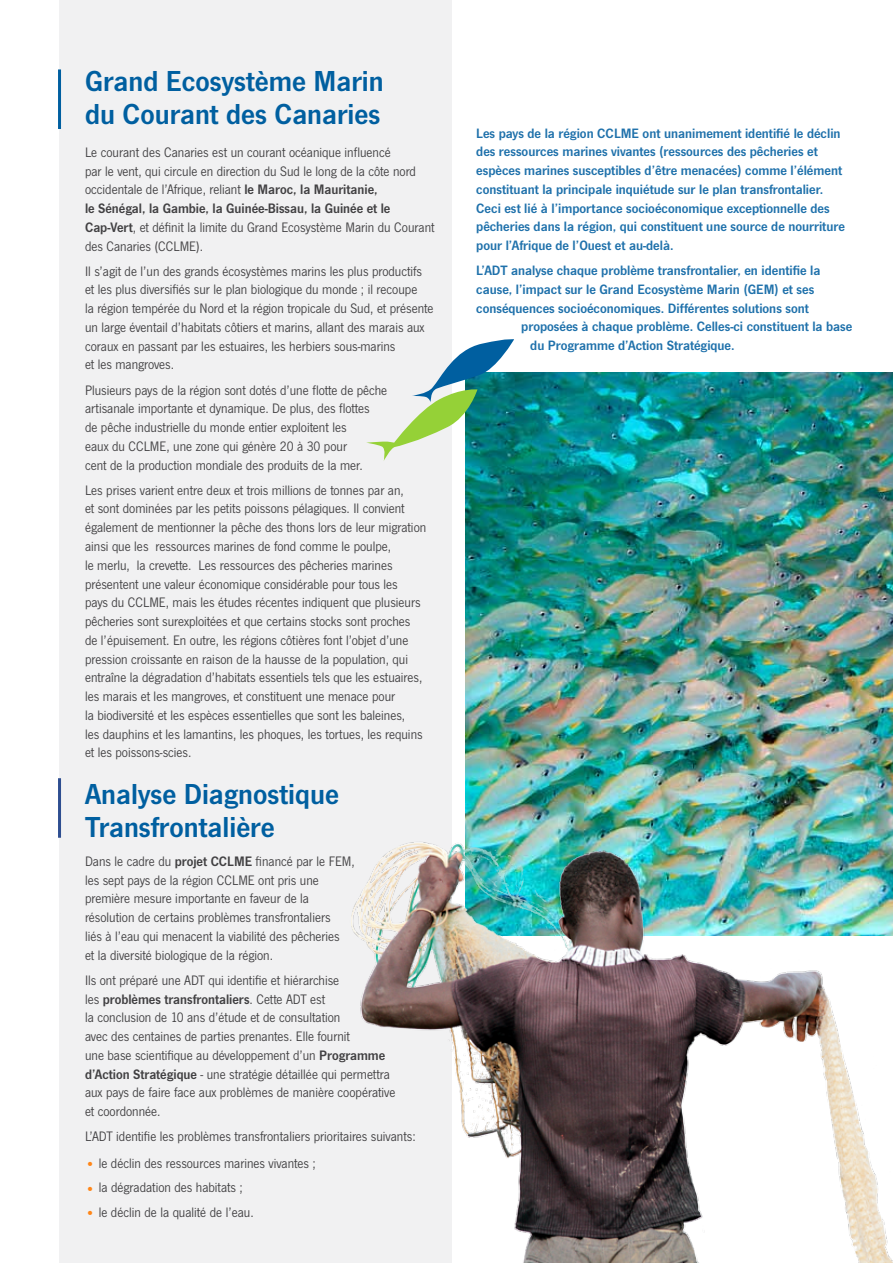
<style>
.page{position:relative;width:893px;height:1263px;background:#fff}
.page>*{position:absolute;margin:0;border:0;box-sizing:border-box;transform-origin:0 0}
.t1{font:600 30px/33px "News Gothic T";color:#005fa0}
.t2{font:14.25px/18.8px "News Gothic T";color:#414042}
.t3{font:600 14.1px/18.8px "News Gothic T";color:#1f71ab}
.s1{font-weight:600}
.s2{font-weight:700;font-size:15px;color:#ff8618}
</style>
<div class="page">
<div style="left:59px;top:0;width:393px;height:1263px;background:#f1f1f2"></div>
<hr style="left:58px;top:69px;width:3px;height:60px;background:#005fa0">
<hr style="left:58px;top:778px;width:3px;height:60px;background:#2e4e90">
<img style="left:466px;top:372px;width:427px;height:436px">
<img style="left:351px;top:808px;width:542px;height:455px">
<svg style="left:366px;top:339px;width:148px;height:122px"></svg>
<h1 class="t1" style="left:85px;top:65px;width:300px">Grand Ecosystème Marin du Courant des Canaries</h1>
<p class="t2" style="left:85px;top:142px;width:351px">Le courant des Canaries est un courant océanique influencé<br>par le vent, qui circule en direction du Sud le long de la côte nord occidentale de l’Afrique, reliant <span class="s1">le Maroc, la Mauritanie,<br>le Sénégal, la Gambie, la Guinée-Bissau, la Guinée et le Cap-Vert</span>, et définit la limite du Grand Ecosystème Marin du Courant des Canaries (CCLME).</p>
<p class="t2" style="left:85px;top:261px;width:350px">Il s’agit de l’un des grands écosystèmes marins les plus productifs et les plus diversifiés sur le plan biologique du monde ; il recoupe<br>la région tempérée du Nord et la région tropicale du Sud, et présente un large éventail d’habitats côtiers et marins, allant des marais aux coraux en passant par les estuaires, les herbiers sous-marins<br>et les mangroves.</p>
<p class="t2" style="left:85px;top:380px;width:304px">Plusieurs pays de la région sont dotés d’une flotte de pêche artisanale importante et dynamique. De plus, des flottes<br>de pêche industrielle du monde entier exploitent les<br>eaux du CCLME, une zone qui génère 20 à 30 pour<br>cent de la production mondiale des produits de la mer.</p>
<p class="t2" style="left:85px;top:480px;width:343px">Les prises varient entre deux et trois millions de tonnes par an,<br>et sont dominées par les petits poissons pélagiques. Il convient également de mentionner la pêche des thons lors de leur migration ainsi que les ressources marines de fond comme le poulpe,<br>le merlu, la crevette. Les ressources des pêcheries marines présentent une valeur économique considérable pour tous les<br>pays du CCLME, mais les études récentes indiquent que plusieurs pêcheries sont surexploitées et que certains stocks sont proches de l’épuisement. En outre, les régions côtières font l’objet d’une pression croissante en raison de la hausse de la population, qui entraîne la dégradation d’habitats essentiels tels que les estuaires, les marais et les mangroves, et constituent une menace pour<br>la biodiversité et les espèces essentielles que sont les baleines,<br>les dauphins et les lamantins, les phoques, les tortues, les requins et les poissons-scies.</p>
<h1 class="t1" style="left:85px;top:777px;width:255px">Analyse Diagnostique<br>Transfrontalière</h1>
<p class="t2" style="left:85px;top:851px;width:271px">Dans le cadre du <span class="s1">projet CCLME</span> financé par le FEM, les sept pays de la région CCLME ont pris une première mesure importante en faveur de la résolution de certains problèmes transfrontaliers<br>liés à l’eau qui menacent la viabilité des pêcheries<br>et la diversité biologique de la région.</p>
<p class="t2" style="left:85px;top:970px;width:312px">Ils ont préparé une ADT qui identifie et hiérarchise<br>les <span class="s1">problèmes transfrontaliers</span>. Cette ADT est<br>la conclusion de 10 ans d’étude et de consultation<br>avec des centaines de parties prenantes. Elle fournit<br>une base scientifique au développement d’un <span class="s1">Programme d’Action Stratégique</span> - une stratégie détaillée qui permettra aux pays de faire face aux problèmes de manière coopérative et coordonnée.</p>
<p class="t2" style="left:85px;top:1127px;width:332px">L’ADT identifie les problèmes transfrontaliers prioritaires suivants:</p>
<p class="t2" style="left:85px;top:1153px;width:232px"><span class="s2">•</span> le déclin des ressources marines vivantes ;</p>
<p class="t2" style="left:85px;top:1178px;width:159px"><span class="s2">•</span> la dégradation des habitats ;</p>
<p class="t2" style="left:85px;top:1202px;width:170px"><span class="s2">•</span> le déclin de la qualité de l’eau.</p>
<p class="t3" style="left:476px;top:123px;width:370px">Les pays de la région CCLME ont unanimement identifié le déclin des ressources marines vivantes (ressources des pêcheries et espèces marines susceptibles d’être menacées) comme l’élément constituant la principale inquiétude sur le plan transfrontalier.<br>Ceci est lié à l’importance socioéconomique exceptionnelle des pêcheries dans la région, qui constituent une source de nourriture pour l’Afrique de l’Ouest et au-delà.</p>
<p class="t3" style="left:476px;top:261px;width:346px">L’ADT analyse chaque problème transfrontalier, en identifie la</p>
<p class="t3" style="left:476px;top:280px;width:339px">cause, l’impact sur le Grand Ecosystème Marin (GEM) et ses</p>
<p class="t3" style="left:476px;top:298px;width:334px">conséquences socioéconomiques. Différentes solutions sont</p>
<p class="t3" style="left:521px;top:317px;width:333px">proposées à chaque problème. Celles-ci constituent la base</p>
<p class="t3" style="left:530px;top:336px;width:206px">du Programme d’Action Stratégique.</p>
</div>
